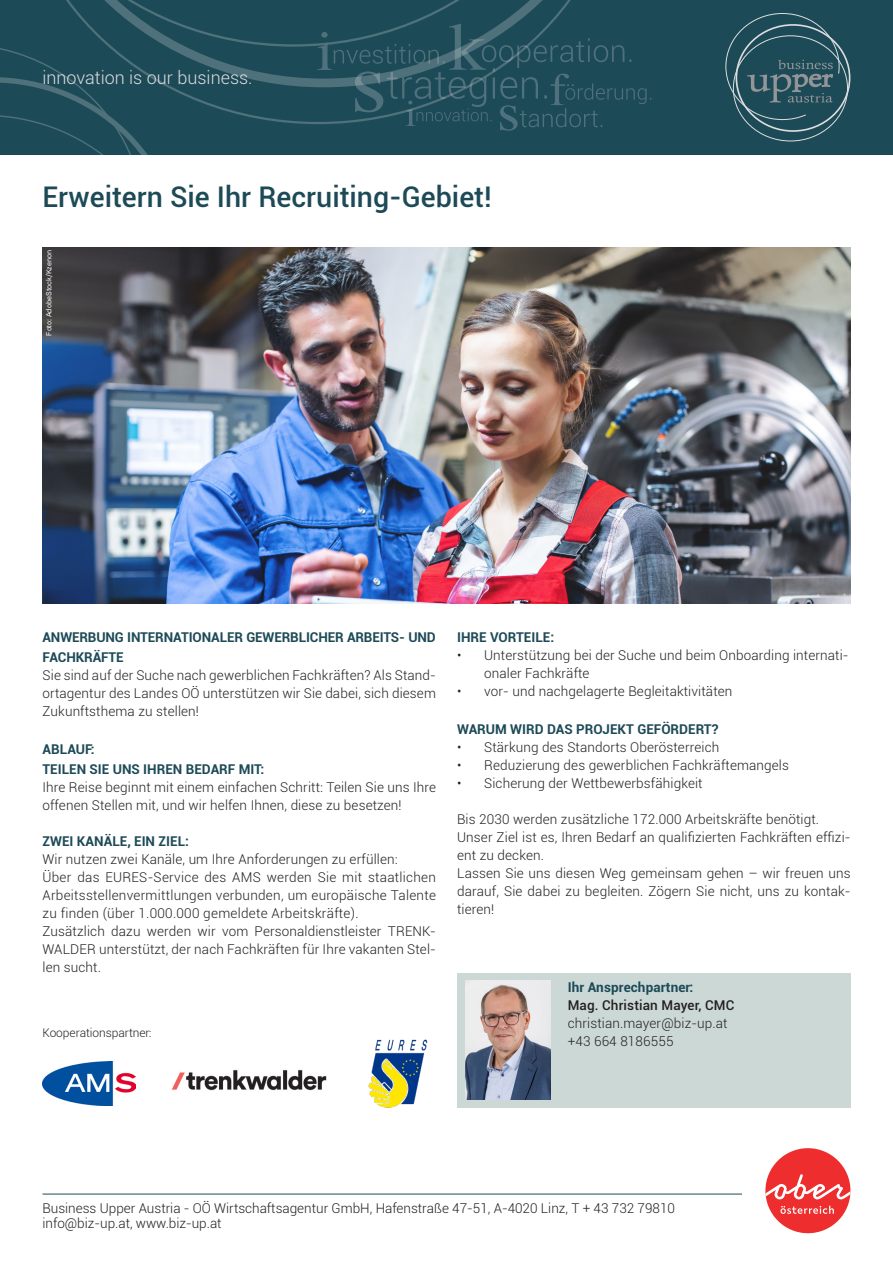
<style>
.page{position:relative;width:893px;height:1263px;background:#fff}
.page>*{position:absolute;margin:0;border:0;box-sizing:border-box;transform-origin:0 0}
.t1{font:500 28.5px "Roboto";color:#1d4a57}
.t2{font:300 18px "Roboto";color:#dcdddf}
.Fließtext{font:300 13.5px/18px "Roboto";letter-spacing:.01em;color:#231f20;text-align:justify}
.Fließtext-2{font:700 13.5px/20.2px "Roboto";color:#1d4a57}
.Fließtext-3{font:500 13.5px "Roboto";letter-spacing:.01em;color:#231f20}
.t3{font:300 12px "Roboto";letter-spacing:-.005em;color:#231f20}
.t4{font:7.5px "Graebenbach OE";color:#fff}
</style>
<div class="page">
<img style="left:43px;top:247px;width:807px;height:357px">
<div style="left:457px;top:973px;width:393px;height:135px;background:#ccd8d6"></div>
<img style="left:466px;top:981px;width:85px;height:118px">
<img style="left:171px;top:1070px;width:156px;height:21px">
<div style="left:0;top:0;width:893px;height:154px;background:#1d4a57"></div>
<svg style="left:0;top:0;width:651px;height:154px"></svg>
<svg style="left:725px;top:13px;width:115px;height:107px"></svg>
<hr style="left:43px;top:1194px;width:699px;height:1px;background:#1d4a57">
<div style="left:765px;top:1148px;width:85px;height:85px;background:#ee2d2e;border-radius:50%"></div>
<svg style="left:765px;top:1174px;width:85px;height:40px"></svg>
<img style="left:368px;top:1039px;width:60px;height:69px">
<img style="left:43px;top:1061px;width:93px;height:44px">
<p class="t2" style="left:43px;top:65px;width:212px">innovation is our business.</p>
<p class="t1" style="left:43px;top:177px;width:451px">Erweitern Sie Ihr Recruiting-Gebiet!</p>
<p class="t4" style="left:44px;top:335px;width:87px;rotate:-90deg">Foto: AdobeStock/Kzenon</p>
<p class="Fließtext-2" style="left:43px;top:626px;width:395px">ANWERBUNG INTERNATIONALER GEWERBLICHER ARBEITS- UND<br>FACHKRÄFTE</p>
<p class="Fließtext" style="left:43px;top:666px;width:395px">Sie sind auf der Suche nach gewerblichen Fachkräften? Als Stand&shy;ortagentur des Landes OÖ unterstützen wir Sie dabei, sich diesem Zukunftsthema zu stellen!</p>
<p class="Fließtext-2" style="left:43px;top:739px;width:54px">ABLAUF:</p>
<p class="Fließtext-2" style="left:43px;top:759px;width:223px">TEILEN SIE UNS IHREN BEDARF MIT:</p>
<p class="Fließtext" style="left:43px;top:778px;width:395px">Ihre Reise beginnt mit einem einfachen Schritt: Teilen Sie uns Ihre offenen Stellen mit, und wir helfen Ihnen, diese zu besetzen!</p>
<p class="Fließtext-2" style="left:43px;top:831px;width:148px">ZWEI KANÄLE, EIN ZIEL:</p>
<p class="Fließtext" style="left:43px;top:850px;width:357px">Wir nutzen zwei Kanäle, um Ihre Anforderungen zu erfüllen:</p>
<p class="Fließtext" style="left:43px;top:868px;width:395px">Über das EURES-Service des AMS werden Sie mit staatlichen Arbeitsstellenvermittlungen verbunden, um europäische Talente zu finden (über 1.000.000 gemeldete Arbeitskräfte).</p>
<p class="Fließtext" style="left:43px;top:922px;width:395px">Zusätzlich dazu werden wir vom Personaldienstleister TRENK-WALDER unterstützt, der nach Fachkräften für Ihre vakanten Stel&shy;len sucht.</p>
<p class="t3" style="left:43px;top:1024px;width:110px">Kooperationspartner:</p>
<p class="Fließtext-2" style="left:457px;top:626px;width:99px">IHRE VORTEILE:</p>
<p class="Fließtext" style="left:484px;top:645px;width:366px;text-indent:-27px">• Unterstützung bei der Suche und beim Onboarding internati&shy;onaler Fachkräfte</p>
<p class="Fließtext" style="left:457px;top:681px;width:277px">• vor- und nachgelagerte Begleitaktivitäten</p>
<p class="Fließtext-2" style="left:457px;top:718px;width:263px">WARUM WIRD DAS PROJEKT GEFÖRDERT?</p>
<p class="Fließtext" style="left:457px;top:738px;width:264px">• Stärkung des Standorts Oberösterreich</p>
<p class="Fließtext" style="left:457px;top:756px;width:333px">• Reduzierung des gewerblichen Fachkräftemangels</p>
<p class="Fließtext" style="left:457px;top:774px;width:247px">• Sicherung der Wettbewerbsfähigkeit</p>
<p class="Fließtext" style="left:457px;top:810px;width:363px">Bis 2030 werden zusätzliche 172.000 Arbeitskräfte benötigt.</p>
<p class="Fließtext" style="left:457px;top:828px;width:395px">Unser Ziel ist es, Ihren Bedarf an qualifizierten Fachkräften effizi&shy;ent zu decken.</p>
<p class="Fließtext" style="left:457px;top:864px;width:395px">Lassen Sie uns diesen Weg gemeinsam gehen – wir freuen uns darauf, Sie dabei zu begleiten. Zögern Sie nicht, uns zu kontak&shy;tieren!</p>
<p class="Fließtext-2" style="left:568px;top:976px;width:127px">Ihr Ansprechpartner:</p>
<p class="Fließtext-3" style="left:568px;top:995px;width:168px">Mag. Christian Mayer, CMC</p>
<p class="Fließtext" style="left:568px;top:1013px;width:161px">christian.mayer@biz-up.at</p>
<p class="Fließtext" style="left:568px;top:1031px;width:107px">+43 664 8186555</p>
<p class="Fließtext" style="left:43px;top:1199px;width:634px">Business Upper Austria - OÖ Wirtschaftsagentur GmbH, Hafenstraße 47-51, A-4020 Linz, T + 43 732 79810</p>
<p class="Fließtext" style="left:43px;top:1214px;width:181px">info@biz-up.at, www.biz-up.at</p>
</div>
